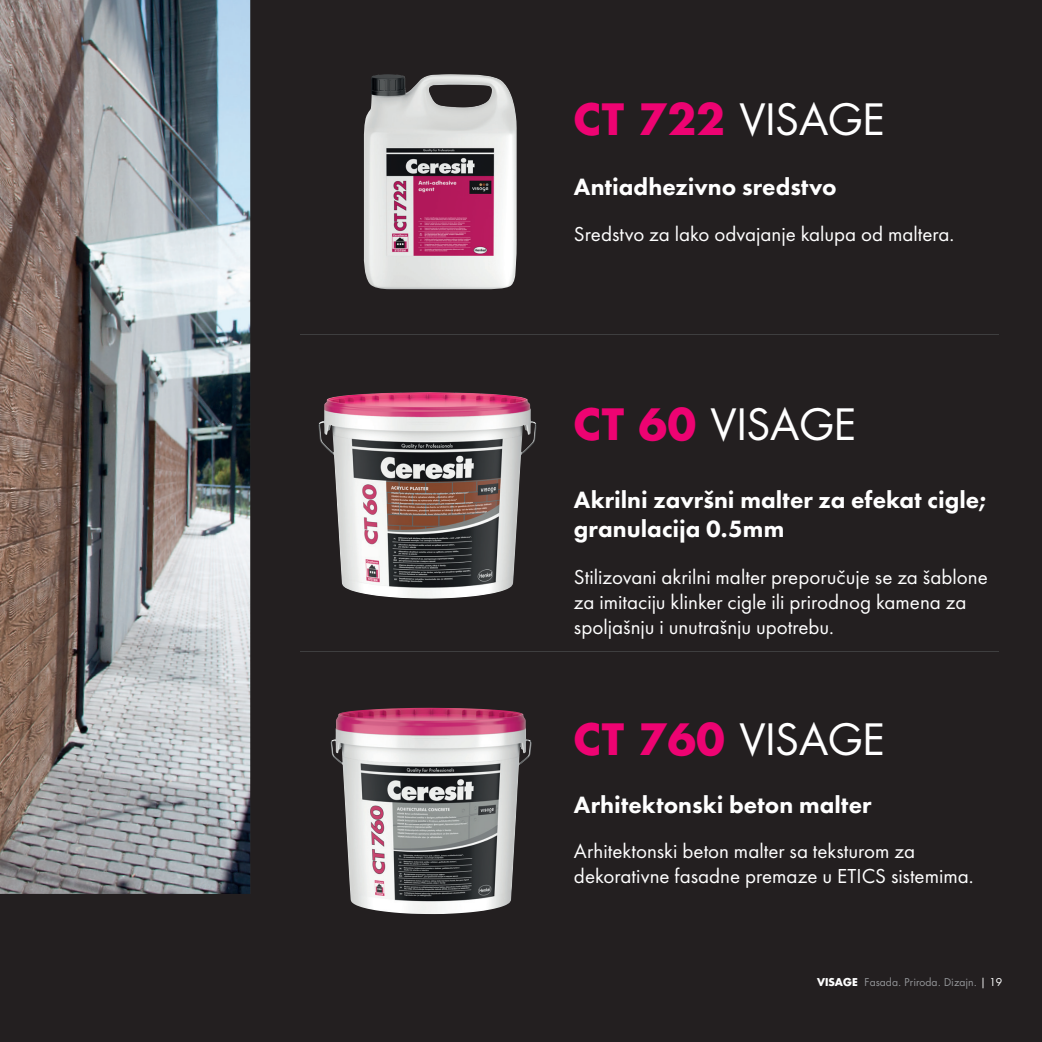
<style>
.page{position:relative;width:1042px;height:1042px;background:#231f20}
.page>*{position:absolute;margin:0;border:0;box-sizing:border-box;transform-origin:0 0}
.t1{font:42px "Futura Std";color:#fff}
.t2{font:800 24.5px/29.4px "Futura PT";color:#fff}
.t3{font:21px/25.2px "Futura PT";color:#fff}
.t4{font:10.5px "Futura Std";color:#939598}
.s1{font-weight:700;color:#ed0372}
.s2{font-weight:700;color:#fff}
.s3{color:#fff}
</style>
<div class="page">
<img style="left:318px;top:392px;width:218px;height:207px">
<img style="left:331px;top:708px;width:200px;height:206px">
<img style="left:364px;top:74px;width:153px;height:215px">
<hr style="left:300px;top:334px;width:699px;height:1px;background:#3e3e3f">
<hr style="left:300px;top:651px;width:699px;height:1px;background:#3e3e3f">
<img style="left:0;top:0;width:250px;height:894px">
<h1 class="t1" style="left:574px;top:93px;width:313px"><span class="s1">CT 722</span> VISAGE</h1>
<p class="t2" style="left:574px;top:171px;width:264px">Antiadhezivno sredstvo</p>
<p class="t3" style="left:574px;top:221px;width:382px">Sredstvo za lako odvajanje kalupa od maltera.</p>
<h1 class="t1" style="left:574px;top:398px;width:284px"><span class="s1">CT 60</span> VISAGE</h1>
<p class="t2" style="left:574px;top:485px;width:415px">Akrilni završni malter za efekat cigle; granulacija 0.5mm</p>
<p class="t3" style="left:574px;top:564px;width:415px">Stilizovani akrilni malter preporučuje se za šablone za imitaciju klinker cigle ili prirodnog kamena za spoljašnju i unutrašnju upotrebu.</p>
<h1 class="t1" style="left:574px;top:713px;width:313px"><span class="s1">CT 760</span> VISAGE</h1>
<p class="t2" style="left:574px;top:790px;width:299px">Arhitektonski beton malter</p>
<p class="t3" style="left:574px;top:838px;width:401px">Arhitektonski beton malter sa teksturom za dekorativne fasadne premaze u ETICS sistemima.</p>
<p class="t4" style="left:817px;top:975px;width:187px"><span class="s2">VISAGE</span> Fasada. Priroda. Dizajn. <span class="s3">| 19</span></p>
</div>
